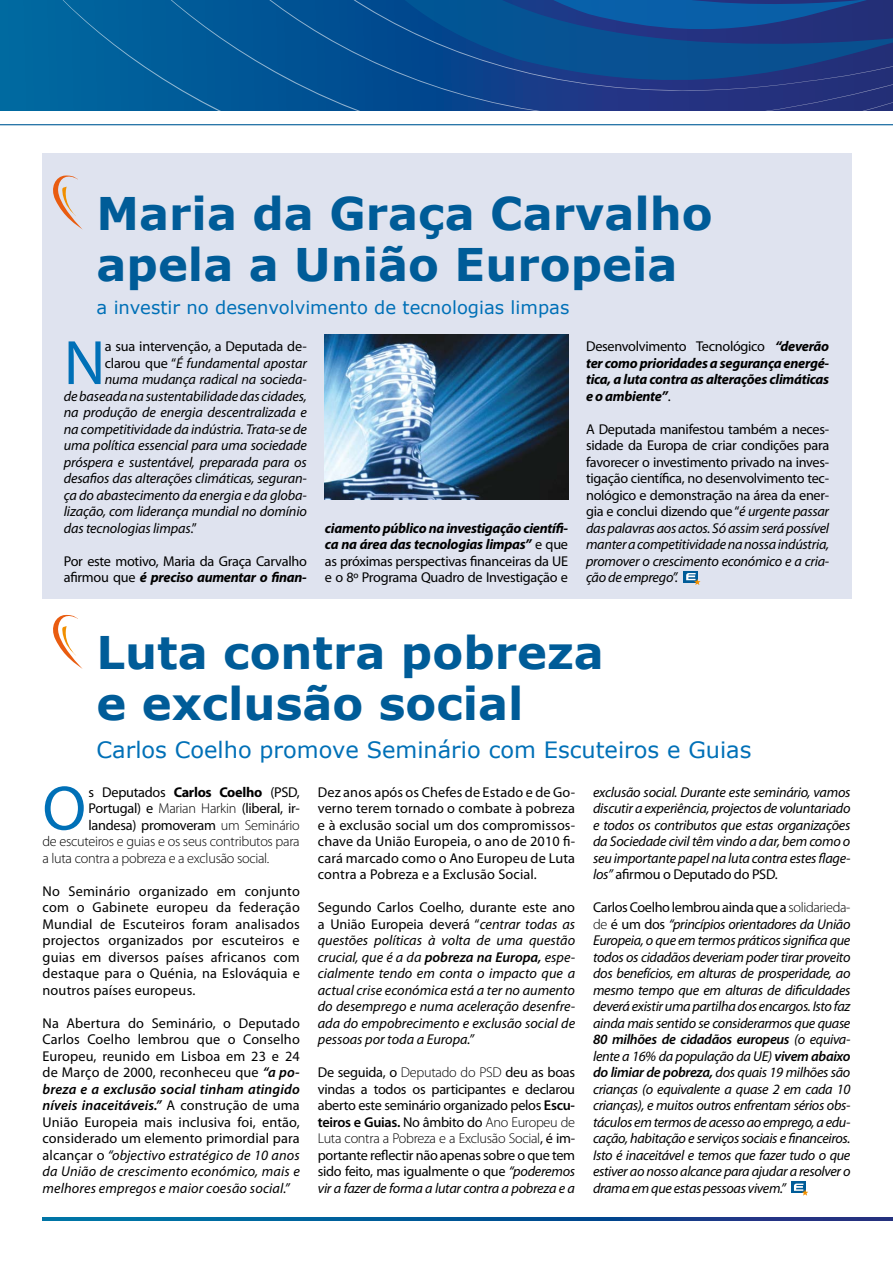
<style>
.page{position:relative;width:893px;height:1263px;background:#fff}
.page>*{position:absolute;margin:0;border:0;box-sizing:border-box;transform-origin:0 0}
.t1{font:63.15px "Myriad Pro";color:#0070b7}
.t2{font:700 45px/51px "Verdana";color:#005c98}
.t3{font:22.5px "Verdana";color:#0070b7}
.t4{font:18px "Verdana";color:#0070b7}
.t5{font:14.25px/16.5px "Myriad Pro";letter-spacing:-.02em;color:#000;text-align:justify}
.t6{font:italic 14.25px/16.5px "Myriad Pro";letter-spacing:-.01em;color:#000;text-align:justify}
.t7{font:italic 700 14.25px/16.5px "Myriad Pro";letter-spacing:-.02em;color:#000;text-align:justify}
.t8{font:300 14.25px "Myriad Pro";letter-spacing:-.02em;color:#000}
.s1{font-style:normal}
.s2{font-weight:700;font-style:italic}
.s3{font-weight:400;font-style:normal}
.s4{font-style:italic}
.s5{font-weight:700}
.s6{font-weight:300}
.s7{font-weight:600;font-style:italic}
.s8{font-weight:600}
.s9{font-weight:300;font-style:normal}
</style>
<div class="page">
<svg style="left:43px;top:1218px;width:850px;height:2px"></svg>
<div style="left:0;top:0;width:893px;height:110px;background:#00659e"></div>
<svg style="left:116px;top:0;width:777px;height:126px"></svg>
<svg style="left:301px;top:0;width:592px;height:108px"></svg>
<svg style="left:434px;top:0;width:437px;height:49px"></svg>
<div style="left:791px;top:1181px;width:15px;height:12px;background:#005c98"></div>
<svg style="left:794px;top:1183px;width:14px;height:13px"></svg>
<svg style="left:53px;top:614px;width:30px;height:55px"></svg>
<hr style="left:0;top:124px;width:893px;height:1px;background:#005c98">
<div style="left:43px;top:153px;width:809px;height:445px;background:#dfe3ef"></div>
<div style="left:683px;top:571px;width:15px;height:11px;background:#005c98"></div>
<svg style="left:686px;top:573px;width:14px;height:12px"></svg>
<svg style="left:53px;top:175px;width:30px;height:55px"></svg>
<img style="left:325px;top:334px;width:243px;height:166px">
<h2 class="t2" style="left:97px;top:186px;width:618px">Maria da Graça Carvalho apela a U nião Europeia</h2>
<p class="t4" style="left:97px;top:296px;width:474px">a investir no desenvolvimento de tecnologias limpas</p>
<h1 class="t1" style="left:64px;top:324px;width:43px">N</h1>
<p class="t5" style="left:105px;top:338px;width:204px">a sua intervenção, a Deputada de-</p>
<p class="t6" style="left:105px;top:354px;width:204px"><span class="s1">clarou que “</span>É fundamental apostar</p>
<p class="t6" style="left:105px;top:371px;width:204px">numa mudança radical na socieda-</p>
<p class="t6" style="left:64px;top:387px;width:245px">de baseada na sustentabilidade das cidades,</p>
<p class="t6" style="left:64px;top:404px;width:245px">na produção de energia descentralizada e</p>
<p class="t6" style="left:64px;top:420px;width:245px">na competitividade da indústria. Trata-se de</p>
<p class="t6" style="left:64px;top:437px;width:245px">uma política essencial para uma sociedade</p>
<p class="t6" style="left:64px;top:453px;width:245px">próspera e sustentável, preparada para os</p>
<p class="t6" style="left:64px;top:470px;width:245px">desafios das alterações climáticas, seguran-</p>
<p class="t6" style="left:64px;top:486px;width:245px">ça do abastecimento da energia e da globa-</p>
<p class="t6" style="left:64px;top:503px;width:245px">lização, com liderança mundial no domínio</p>
<p class="t6" style="left:64px;top:519px;width:134px">das tecnologias limpas<span class="s1">.”</span></p>
<p class="t5" style="left:64px;top:552px;width:245px">Por este motivo, Maria da Graça Carvalho afirmou que <span class="s2">é preciso aumentar o finan-</span></p>
<p class="t5" style="left:325px;top:519px;width:245px"><span class="s2">ciamento público na investigação científi&shy;ca na área das tecnologias limpas”</span> e que as próximas perspectivas financeiras da UE e o 8º Programa Quadro de Investigação e</p>
<p class="t7" style="left:586px;top:338px;width:245px"><span class="s3">Desenvolvimento Tecnológico</span> “deverão ter como prioridades a segurança energé&shy;tica, a luta contra as alterações climáticas e o ambiente”<span class="s3">.</span></p>
<p class="t5" style="left:586px;top:420px;width:245px">A Deputada manifestou também a neces&shy;sidade da Europa de criar condições para favorecer o investimento privado na inves&shy;tigação científica, no desenvolvimento tec&shy;nológico e demonstração na área da ener&shy;gia e conclui dizendo que “<span class="s4">é urgente passar das palavras aos actos. Só assim será possível manter a competitividade na nossa indústria, promover o crescimento económico e a cria&shy;ção de emprego”.</span></p>
<h2 class="t2" style="left:97px;top:626px;width:509px;text-indent:-14px">Luta contra pobreza e exclusão social</h2>
<h3 class="t3" style="left:97px;top:735px;width:656px">Carlos Coelho promove Seminário com Escuteiros e Guias</h3>
<h1 class="t1" style="left:43px;top:769px;width:45px">O</h1>
<p class="t5" style="left:89px;top:783px;width:213px">s Deputados <span class="s5">Carlos Coelho</span> (PSD,</p>
<p class="t5" style="left:89px;top:800px;width:213px">Portugal) e <span class="s6">Marian Harkin</span> (liberal, ir-</p>
<p class="t5" style="left:89px;top:816px;width:213px">landesa) promoveram <span class="s6">um Seminário</span></p>
<p class="t8" style="left:42px;top:833px;width:259px">de escuteiros e guias e os seus contributos para</p>
<p class="t8" style="left:42px;top:849px;width:228px">a luta contra a pobreza e a exclusão social.</p>
<p class="t5" style="left:42px;top:882px;width:259px">No Seminário organizado em conjunto com o Gabinete europeu da federação Mundial de Escuteiros foram analisados projectos organizados por escuteiros e guias em diversos países africanos com destaque para o Quénia, na Eslováquia e noutros países europeus.</p>
<p class="t5" style="left:42px;top:1014px;width:259px">Na Abertura do Seminário, o Deputado Carlos Coelho lembrou que o Conselho Europeu, reunido em Lisboa em 23 e 24 de Março de 2000, reconheceu que <span class="s7">“a po&shy;breza e a exclusão social tinham atingido níveis inaceitáveis.”</span> A construção de uma União Europeia mais inclusiva foi, então, considerado um elemento primordial para alcançar o <span class="s4">“objectivo estratégico de 10 anos da União de crescimento económico, mais e melhores empregos e maior coesão social.”</span></p>
<p class="t5" style="left:318px;top:783px;width:259px">Dez anos após os Chefes de Estado e de Go&shy;verno terem tornado o combate à pobreza e à exclusão social um dos compromissos&shy;chave da União Europeia, o ano de 2010 fi&shy;cará marcado como o Ano Europeu de Luta contra a Pobreza e a Exclusão Social.</p>
<p class="t6" style="left:318px;top:899px;width:259px"><span class="s1">Segundo Carlos Coelho, durante este ano a União Europeia deverá “</span>centrar todas as questões políticas à volta de uma questão crucial, que é a da <span class="s8">pobreza na Europa,</span> espe&shy;cialmente tendo em conta o impacto que a actual crise económica está a ter no aumento do desemprego e numa aceleração desenfre&shy;ada do empobrecimento e exclusão social de pessoas por toda a Europa.”</p>
<p class="t5" style="left:318px;top:1064px;width:259px">De seguida, o <span class="s6">Deputado do PSD</span> deu as boas vindas a todos os participantes e declarou aberto este seminário organizado pelos <span class="s8">Escu&shy;teiros e Guias.</span> No âmbito do <span class="s6">Ano Europeu de Luta contra a Pobreza e a Exclusão Social</span>, é im&shy;portante reflectir não apenas sobre o que tem sido feito, mas igualmente o que <span class="s4">“poderemos vir a fazer de forma a lutar contra a pobreza e a</span></p>
<p class="t6" style="left:593px;top:783px;width:259px">exclusão social. Durante este seminário, vamos discutir a experiência, projectos de voluntariado e todos os contributos que estas organizações da Sociedade civil têm vindo a dar, bem como o seu importante papel na luta contra estes flage&shy;los” <span class="s1">afirmou o Deputado do PSD.</span></p>
<p class="t6" style="left:593px;top:899px;width:259px"><span class="s1">Carlos Coelho lembrou ainda que a</span> <span class="s9">solidarieda&shy;de</span> <span class="s1">é um dos</span> “princípios orientadores da União Europeia, o que em termos práticos significa que todos os cidadãos deveriam poder tirar proveito dos benefícios, em alturas de prosperidade, ao mesmo tempo que em alturas de dificuldades deverá existir uma partilha dos encargos. Isto faz ainda mais sentido se considerarmos que quase <span class="s8">80 milhões de cidadãos europeus</span> (o equiva&shy;lente a 16% da população da UE) <span class="s8">vivem abaixo do limiar de pobreza,</span> dos quais 19 milhões são crianças (o equivalente a quase 2 em cada 10 crianças), e muitos outros enfrentam sérios obs&shy;táculos em termos de acesso ao emprego, a edu&shy;cação, habitação e serviços sociais e financeiros.<br>Isto é inaceitável e temos que fazer tudo o que estiver ao nosso alcance para ajudar a resolver o drama em que estas pessoas vivem.”</p>
</div>
